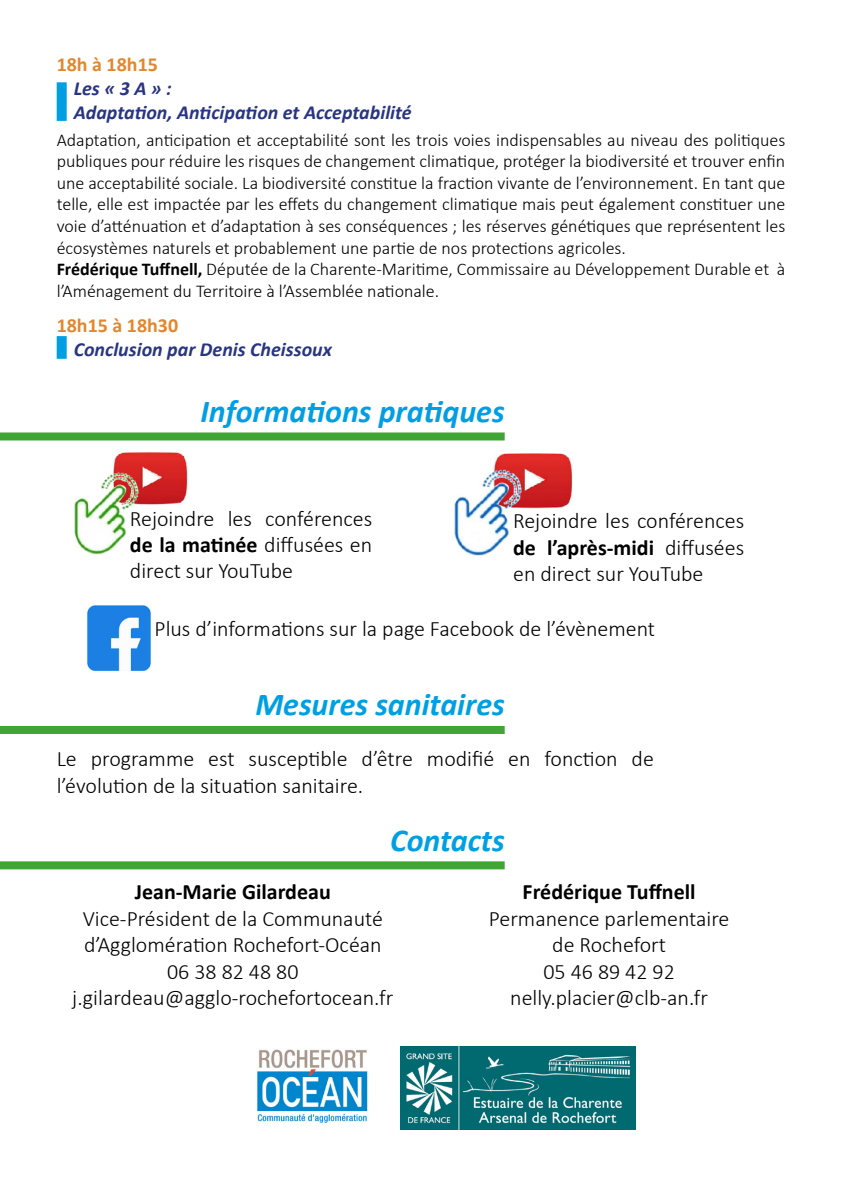
<style>
.page{position:relative;width:842px;height:1191px;background:#fff}
.page>*{position:absolute;margin:0;border:0;box-sizing:border-box;transform-origin:0 0}
.t1{font:italic 700 32px "Calibri";color:#009fe3}
.t2{font:300 22px/26.4px "Calibri";color:#000;text-align:center}
.t3{font:700 22px "Calibri";color:#000}
.t4{font:italic 700 20px/24px "Calibri";color:#283583}
.t5{font:700 20px "Calibri";color:#e3872e}
.t6{font:300 18px/21.6px "Calibri";color:#000}
.s1{font-weight:700}
</style>
<div class="page">
<div style="left:57px;top:82px;width:10px;height:39px;background:#009fe3"></div>
<div style="left:57px;top:336px;width:10px;height:23px;background:#009fe3"></div>
<div style="left:0;top:432px;width:505px;height:8px;background:#3fa535"></div>
<div style="left:0;top:861px;width:505px;height:8px;background:#3fa535"></div>
<div style="left:0;top:726px;width:505px;height:8px;background:#3fa535"></div>
<img style="left:257px;top:1049px;width:111px;height:74px">
<img style="left:401px;top:1046px;width:235px;height:83px">
<img style="left:74px;top:452px;width:114px;height:103px">
<img style="left:454px;top:453px;width:119px;height:103px">
<img style="left:87px;top:605px;width:64px;height:66px">
<p class="t5" style="left:57px;top:50px;width:103px">18h à 18h15</p>
<p class="t4" style="left:74px;top:76px;width:340px">Les « 3 A » :<br>Adaptation, Anticipation et Acceptabilité</p>
<p class="t6" style="left:57px;top:129px;width:730px">Adaptation, anticipation et acceptabilité sont les trois voies indispensables au niveau des politiques publiques pour réduire les risques de changement climatique, protéger la biodiversité et trouver enfin une acceptabilité sociale. La biodiversité constitue la fraction vivante de l’environnement. En tant que telle, elle est impactée par les effets du changement climatique mais peut également constituer une voie d’atténuation et d’adaptation à ses conséquences ; les réserves génétiques que représentent les écosystèmes naturels et probablement une partie de nos protections agricoles.<br><span class="s1">Frédérique Tuffnell,</span> Députée de la Charente-Maritime, Commissaire au Développement Durable et à l’Aménagement du Territoire à l’Assemblée nationale.</p>
<p class="t5" style="left:57px;top:311px;width:123px">18h15 à 18h30</p>
<p class="t4" style="left:74px;top:336px;width:260px">Conclusion par Denis Cheissoux</p>
<h1 class="t1" style="left:200px;top:389px;width:306px">Informations pratiques</h1>
<p class="t2" style="left:130px;top:505px;width:244px;text-align:justify">Rejoindre les conférences <span class="s1">de la matinée</span> diffusées en direct sur YouTube</p>
<p class="t2" style="left:513px;top:507px;width:233px;text-align:justify">Rejoindre les conférences <span class="s1">de l’après-midi</span> diffusées en direct sur YouTube</p>
<p class="t2" style="left:154px;top:615px;width:502px">Plus d’informations sur la page Facebook de l’évènement</p>
<h1 class="t1" style="left:255px;top:682px;width:251px">Mesures sanitaires</h1>
<p class="t2" style="left:57px;top:745px;width:599px;text-align:left">Le programme est susceptible d’être modifié en fonction de l’évolution de la situation sanitaire.</p>
<h1 class="t1" style="left:390px;top:817px;width:116px">Contacts</h1>
<p class="t3" style="left:135px;top:876px;width:197px">Jean-Marie Gilardeau</p>
<p class="t2" style="left:72px;top:905px;width:323px">Vice-Président de la Communauté d’Agglomération Rochefort-Océan<br>06 38 82 48 80 j.gilardeau@agglo-rochefortocean.fr</p>
<p class="t3" style="left:523px;top:876px;width:175px">Frédérique Tuffnell</p>
<p class="t2" style="left:489px;top:905px;width:242px">Permanence parlementaire de Rochefort<br>05 46 89 42 92 nelly.placier@clb-an.fr</p>
</div>
